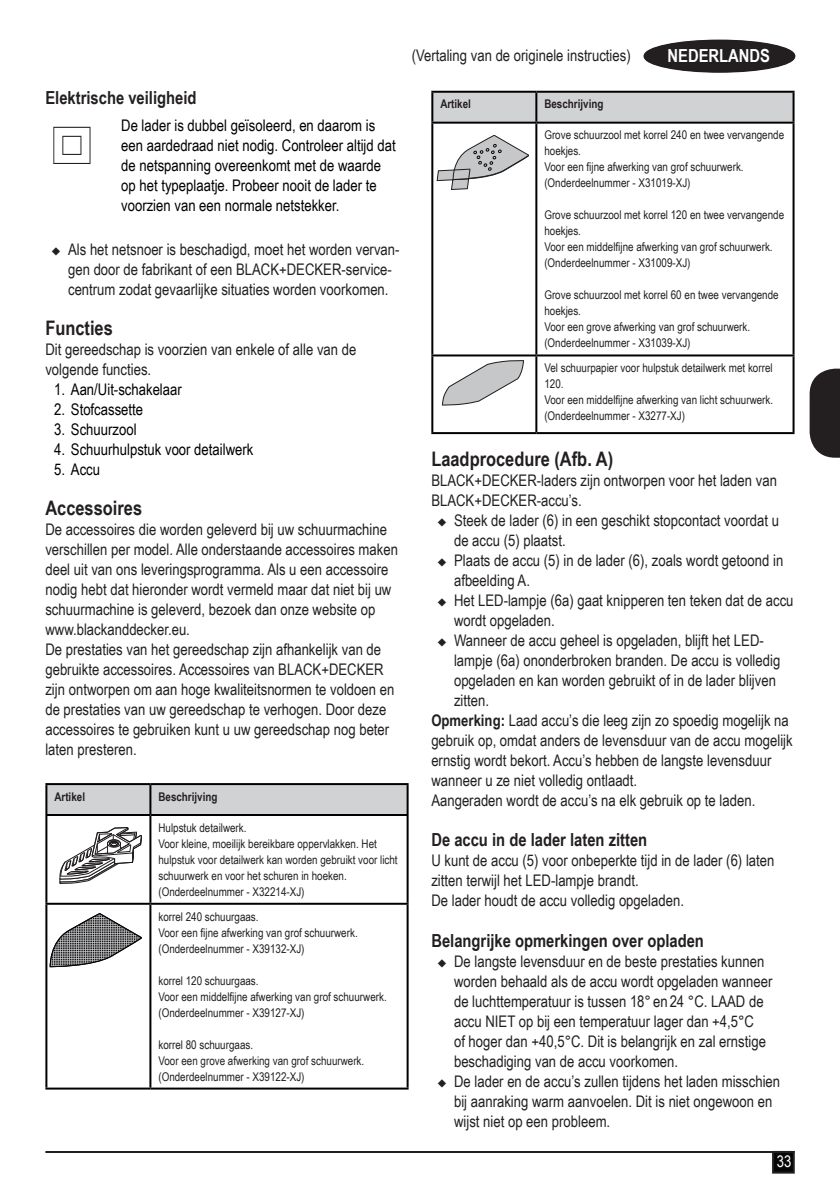
<style>
.page{position:relative;width:840px;height:1191px;background:#fff}
.page>*{position:absolute;margin:0;border:0;box-sizing:border-box;transform-origin:0 0}
.body{font:34px "Blackand Decker";color:#231f20}
.body-2{font:700 20px "Arial Narrow";color:#231f20}
.body-3{font:700 18px "Arial Narrow";color:#231f20}
.t1{font:700 18px "Arial Narrow";color:#fff}
.body-4{font:16px/20px "Arial Narrow";color:#231f20}
.bullet1{font:16px/20px "Arial Narrow";color:#231f20}
.List{font:16px/20px "Arial Narrow";color:#000}
.t2{font:16px "Arial Narrow";color:#fff}
.t3{font:12px/16px "Arial Narrow";color:#231f20}
.t4{font:700 12px "Arial Narrow";color:#231f20}
.s1{font-weight:700}
</style>
<div class="page">
<hr style="left:45px;top:1151px;width:749px;height:2px;background:#231f20">
<div style="left:772px;top:1152px;width:21px;height:20px;background:#060606"></div>
<div style="left:771px;top:1151px;width:23px;height:22px;border:2px solid #231f20"></div>
<div style="left:644px;top:41px;width:150px;height:31px;background:#231f20;border-radius:50%"></div>
<div style="left:643px;top:40px;width:152px;height:33px;border:2px solid #231f20;border-radius:50%"></div>
<div style="left:644px;top:40px;width:150px;height:32px;border:1px solid #231f20;border-radius:50%"></div>
<svg style="left:809px;top:369px;width:30px;height:89px;background:#3d3a3a"></svg>
<div style="left:47px;top:785px;width:359px;height:29px;background:#d1d2d4"></div>
<hr style="left:45px;top:783px;width:105px;height:2px;background:#000">
<hr style="left:150px;top:783px;width:258px;height:2px;background:#000">
<hr style="left:45px;top:814px;width:105px;height:2px;background:#000">
<hr style="left:150px;top:814px;width:258px;height:2px;background:#000">
<hr style="left:45px;top:902px;width:105px;height:2px;background:#000">
<hr style="left:150px;top:902px;width:258px;height:2px;background:#000">
<hr style="left:45px;top:1087px;width:105px;height:2px;background:#000">
<hr style="left:150px;top:1087px;width:258px;height:2px;background:#000">
<hr style="left:45px;top:785px;width:2px;height:29px;background:#000">
<hr style="left:45px;top:816px;width:2px;height:86px;background:#000">
<hr style="left:45px;top:904px;width:2px;height:183px;background:#000">
<hr style="left:149px;top:785px;width:2px;height:29px;background:#000">
<hr style="left:406px;top:785px;width:2px;height:29px;background:#000">
<hr style="left:149px;top:816px;width:2px;height:86px;background:#000">
<hr style="left:406px;top:816px;width:2px;height:86px;background:#000">
<hr style="left:149px;top:904px;width:2px;height:183px;background:#000">
<hr style="left:406px;top:904px;width:2px;height:183px;background:#000">
<div style="left:433px;top:93px;width:359px;height:29px;background:#d1d2d4"></div>
<hr style="left:431px;top:91px;width:105px;height:2px;background:#000">
<hr style="left:536px;top:91px;width:258px;height:2px;background:#000">
<hr style="left:431px;top:122px;width:105px;height:2px;background:#000">
<hr style="left:536px;top:122px;width:258px;height:2px;background:#000">
<hr style="left:431px;top:354px;width:105px;height:2px;background:#000">
<hr style="left:536px;top:354px;width:258px;height:2px;background:#000">
<hr style="left:431px;top:432px;width:105px;height:2px;background:#000">
<hr style="left:536px;top:432px;width:258px;height:2px;background:#000">
<hr style="left:431px;top:93px;width:2px;height:29px;background:#000">
<hr style="left:431px;top:124px;width:2px;height:230px;background:#000">
<hr style="left:431px;top:356px;width:2px;height:76px;background:#000">
<hr style="left:535px;top:93px;width:2px;height:29px;background:#000">
<hr style="left:792px;top:93px;width:2px;height:29px;background:#000">
<hr style="left:535px;top:124px;width:2px;height:230px;background:#000">
<hr style="left:792px;top:124px;width:2px;height:230px;background:#000">
<hr style="left:535px;top:356px;width:2px;height:76px;background:#000">
<hr style="left:792px;top:356px;width:2px;height:76px;background:#000">
<svg style="left:60px;top:827px;width:82px;height:56px"></svg>
<svg style="left:50px;top:913px;width:92px;height:54px"></svg>
<svg style="left:436px;top:135px;width:92px;height:55px"></svg>
<svg style="left:442px;top:360px;width:81px;height:45px"></svg>
<p class="body-3" style="left:45px;top:84px;width:152px">Elektrische veiligheid</p>
<p class="body" style="left:53px;top:133px;width:39px">#</p>
<p class="List" style="left:121px;top:115px;width:276px">De lader is dubbel geïsoleerd, en daarom is een aardedraad niet nodig. Controleer altijd dat de netspanning overeenkomt met de waarde op het typeplaatje. Probeer nooit de lader te voorzien van een normale netstekker.</p>
<p class="bullet1" style="left:51px;top:238px;width:350px;text-align:center">◆ Als het netsnoer is beschadigd, moet het worden vervan&shy;gen door de fabrikant of een BLACK+DECKER-service&shy;centrum zodat gevaarlijke situaties worden voorkomen.</p>
<p class="body-2" style="left:45px;top:312px;width:69px">Functies</p>
<p class="body-4" style="left:45px;top:338px;width:312px">Dit gereedschap is voorzien van enkele of alle van de volgende functies.</p>
<p class="List" style="left:54px;top:378px;width:129px">1. Aan/Uit-schakelaar</p>
<p class="List" style="left:54px;top:398px;width:90px">2. Stofcassette</p>
<p class="List" style="left:54px;top:418px;width:84px">3. Schuurzool</p>
<p class="List" style="left:54px;top:438px;width:200px">4. Schuurhulpstuk voor detailwerk</p>
<p class="List" style="left:54px;top:458px;width:47px">5. Accu</p>
<p class="body-2" style="left:45px;top:493px;width:98px">Accessoires</p>
<p class="body-4" style="left:45px;top:519px;width:354px">De accessoires die worden geleverd bij uw schuurmachine verschillen per model. Alle onderstaande accessoires maken deel uit van ons leveringsprogramma. Als u een accessoire nodig hebt dat hieronder wordt vermeld maar dat niet bij uw schuurmachine is geleverd, bezoek dan onze website op www.blackanddecker.eu.</p>
<p class="body-4" style="left:45px;top:639px;width:350px">De prestaties van het gereedschap zijn afhankelijk van de gebruikte accessoires. Accessoires van BLACK+DECKER zijn ontworpen om aan hoge kwaliteitsnormen te voldoen en de prestaties van uw gereedschap te verhogen. Door deze accessoires te gebruiken kunt u uw gereedschap nog beter laten presteren.</p>
<p class="t4" style="left:54px;top:787px;width:32px">Artikel</p>
<p class="t4" style="left:158px;top:787px;width:61px">Beschrijving</p>
<p class="t3" style="left:158px;top:819px;width:90px">Hulpstuk detailwerk.</p>
<p class="t3" style="left:158px;top:835px;width:241px">Voor kleine, moeilijk bereikbare oppervlakken. Het hulpstuk voor detailwerk kan worden gebruikt voor licht schuurwerk en voor het schuren in hoeken.</p>
<p class="t3" style="left:158px;top:883px;width:148px">(Onderdeelnummer - X32214-XJ)</p>
<p class="t3" style="left:158px;top:908px;width:102px">korrel 240 schuurgaas.</p>
<p class="t3" style="left:158px;top:924px;width:201px">Voor een fijne afwerking van grof schuurwerk.</p>
<p class="t3" style="left:158px;top:940px;width:148px">(Onderdeelnummer - X39132-XJ)</p>
<p class="t3" style="left:158px;top:972px;width:102px">korrel 120 schuurgaas.</p>
<p class="t3" style="left:158px;top:988px;width:230px">Voor een middelfijne afwerking van grof schuurwerk.</p>
<p class="t3" style="left:158px;top:1004px;width:148px">(Onderdeelnummer - X39127-XJ)</p>
<p class="t3" style="left:158px;top:1036px;width:96px">korrel 80 schuurgaas.</p>
<p class="t3" style="left:158px;top:1052px;width:207px">Voor een grove afwerking van grof schuurwerk.</p>
<p class="t3" style="left:158px;top:1068px;width:148px">(Onderdeelnummer - X39122-XJ)</p>
<p class="body-4" style="left:411px;top:45px;width:220px">(Vertaling van de originele instructies)</p>
<p class="t1" style="left:667px;top:42px;width:104px">NEDERLANDS</p>
<p class="t4" style="left:440px;top:95px;width:32px">Artikel</p>
<p class="t4" style="left:544px;top:95px;width:61px">Beschrijving</p>
<p class="t3" style="left:544px;top:127px;width:241px">Grove schuurzool met korrel 240 en twee vervangende hoekjes.</p>
<p class="t3" style="left:544px;top:159px;width:201px">Voor een fijne afwerking van grof schuurwerk.</p>
<p class="t3" style="left:544px;top:175px;width:148px">(Onderdeelnummer - X31019-XJ)</p>
<p class="t3" style="left:544px;top:207px;width:241px">Grove schuurzool met korrel 120 en twee vervangende hoekjes.</p>
<p class="t3" style="left:544px;top:239px;width:230px">Voor een middelfijne afwerking van grof schuurwerk.</p>
<p class="t3" style="left:544px;top:255px;width:148px">(Onderdeelnummer - X31009-XJ)</p>
<p class="t3" style="left:544px;top:287px;width:236px">Grove schuurzool met korrel 60 en twee vervangende hoekjes.</p>
<p class="t3" style="left:544px;top:319px;width:207px">Voor een grove afwerking van grof schuurwerk.</p>
<p class="t3" style="left:544px;top:335px;width:148px">(Onderdeelnummer - X31039-XJ)</p>
<p class="t3" style="left:544px;top:359px;width:230px">Vel schuurpapier voor hulpstuk detailwerk met korrel<br>120.</p>
<p class="t3" style="left:544px;top:391px;width:230px">Voor een middelfijne afwerking van licht schuurwerk.</p>
<p class="t3" style="left:544px;top:407px;width:142px">(Onderdeelnummer - X3277-XJ)</p>
<p class="body-2" style="left:431px;top:444px;width:183px">Laadprocedure (Afb. A)</p>
<p class="body-4" style="left:431px;top:470px;width:347px">BLACK+DECKER-laders zijn ontworpen voor het laden van<br>BLACK+DECKER-accu’s.</p>
<p class="bullet1" style="left:454px;top:510px;width:326px;text-indent:-17px">◆ Steek de lader (6) in een geschikt stopcontact voordat u de accu (5) plaatst.</p>
<p class="bullet1" style="left:454px;top:550px;width:330px;text-indent:-17px">◆ Plaats de accu (5) in de lader (6), zoals wordt getoond in afbeelding A.</p>
<p class="bullet1" style="left:454px;top:590px;width:341px;text-indent:-17px">◆ Het LED-lampje (6a) gaat knipperen ten teken dat de accu wordt opgeladen.</p>
<p class="bullet1" style="left:454px;top:630px;width:327px;text-indent:-17px">◆ Wanneer de accu geheel is opgeladen, blijft het LED&shy;lampje (6a) ononderbroken branden. De accu is volledig opgeladen en kan worden gebruikt of in de lader blijven zitten.</p>
<p class="body-4" style="left:431px;top:710px;width:363px"><span class="s1">Opmerking:</span> Laad accu’s die leeg zijn zo spoedig mogelijk na gebruik op, omdat anders de levensduur van de accu mogelijk ernstig wordt bekort. Accu’s hebben de langste levensduur wanneer u ze niet volledig ontlaadt.<br>Aangeraden wordt de accu’s na elk gebruik op te laden.</p>
<p class="body-3" style="left:431px;top:826px;width:217px">De accu in de lader laten zitten</p>
<p class="body-4" style="left:431px;top:850px;width:344px">U kunt de accu (5) voor onbeperkte tijd in de lader (6) laten zitten terwijl het LED-lampje brandt.<br>De lader houdt de accu volledig opgeladen.</p>
<p class="body-3" style="left:431px;top:926px;width:274px">Belangrijke opmerkingen over opladen</p>
<p class="bullet1" style="left:454px;top:950px;width:320px;text-indent:-17px">◆ De langste levensduur en de beste prestaties kunnen worden behaald als de accu wordt opgeladen wanneer de luchttemperatuur is tussen 18° en 24 °C. LAAD de accu NIET op bij een temperatuur lager dan +4,5°C<br>of hoger dan +40,5°C. Dit is belangrijk en zal ernstige beschadiging van de accu voorkomen.</p>
<p class="bullet1" style="left:454px;top:1070px;width:327px;text-indent:-17px">◆ De lader en de accu’s zullen tijdens het laden misschien bij aanraking warm aanvoelen. Dit is niet ongewoon en wijst niet op een probleem.</p>
<p class="t2" style="left:776px;top:1149px;width:16px">33</p>
</div>
